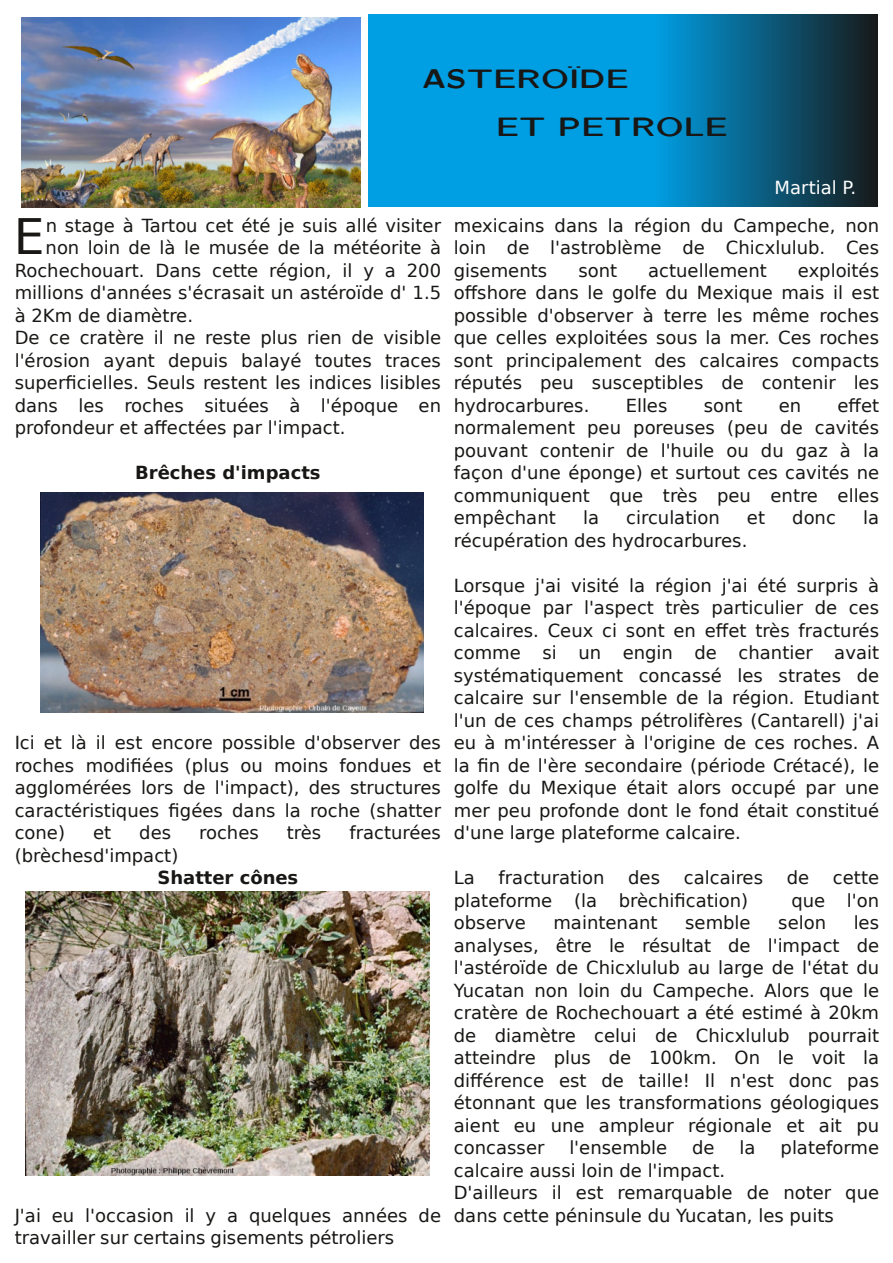
<style>
.page{position:relative;width:893px;height:1263px;background:#fff}
.page>*{position:absolute;margin:0;border:0;box-sizing:border-box;transform-origin:0 0}
.t1{font:48.9px "DejaVu Sans";color:#181715}
.t2{font:700 27px/48px "LM Sans Quot 8";color:#181715}
.t3{font:18px/22.5px "DejaVu Sans";color:#181715;text-align:justify}
.t4{font:700 18px "DejaVu Sans";letter-spacing:-.005em;color:#181715}
.t5{font:18px "DejaVu Sans";color:#fff}
</style>
<div class="page">
<img style="left:22px;top:17px;width:338px;height:191px">
<svg style="left:368px;top:15px;width:510px;height:192px;background:#0581b7"></svg>
<img style="left:26px;top:891px;width:404px;height:284px">
<img style="left:41px;top:492px;width:383px;height:220px">
<h2 class="t2" style="left:496px;top:53px;width:234px;text-indent:-74px">ASTEROÏDE<br>ET PETROLE</h2>
<p class="t5" style="left:775px;top:178px;width:83px">Martial P.</p>
<h1 class="t1" style="left:14px;top:209px;width:32px">E</h1>
<p class="t3" style="left:46px;top:214px;width:397px">n stage à Tartou cet été je suis allé visiter</p>
<p class="t3" style="left:46px;top:237px;width:397px">non loin de là le musée de la météorite à</p>
<p class="t3" style="left:15px;top:259px;width:428px">Rochechouart. Dans cette région, il y a 200</p>
<p class="t3" style="left:15px;top:282px;width:428px">millions d'années s'écrasait un astéroïde d' 1.5</p>
<p class="t3" style="left:15px;top:304px;width:180px">à 2Km de diamètre.</p>
<p class="t3" style="left:15px;top:327px;width:428px">De ce cratère il ne reste plus rien de visible</p>
<p class="t3" style="left:15px;top:349px;width:428px">l'érosion ayant depuis balayé toutes traces</p>
<p class="t3" style="left:15px;top:372px;width:428px">superficielles. Seuls restent les indices lisibles</p>
<p class="t3" style="left:15px;top:394px;width:428px">dans les roches situées à l'époque en</p>
<p class="t3" style="left:15px;top:417px;width:332px">profondeur et affectées par l'impact.</p>
<p class="t4" style="left:135px;top:463px;width:187px">Brêches d'impacts</p>
<p class="t3" style="left:15px;top:732px;width:428px">Ici et là il est encore possible d'observer des roches modifiées (plus ou moins fondues et agglomérées lors de l'impact), des structures caractéristiques figées dans la roche (shatter cone)</p>
<p class="t3" style="left:93px;top:822px;width:20px">et</p>
<p class="t3" style="left:139px;top:822px;width:33px">des</p>
<p class="t3" style="left:199px;top:822px;width:61px">roches</p>
<p class="t3" style="left:287px;top:822px;width:36px">très</p>
<p class="t3" style="left:349px;top:822px;width:93px">fracturées</p>
<p class="t3" style="left:15px;top:844px;width:165px">(brèchesd'impact)</p>
<p class="t4" style="left:158px;top:868px;width:142px">Shatter cônes</p>
<p class="t3" style="left:15px;top:1204px;width:428px">J'ai eu l'occasion il y a quelques années de travailler sur certains gisements pétroliers</p>
<p class="t3" style="left:454px;top:214px;width:427px">mexicains dans la région du Campeche, non loin de l'astroblème de Chicxlulub. Ces gisements</p>
<p class="t3" style="left:454px;top:259px;width:427px;text-indent:344px">exploités offshore dans le golfe du Mexique mais il est possible d'observer à terre les même roches que celles exploitées sous la mer. Ces roches sont principalement des calcaires compacts réputés peu susceptibles de contenir les hydrocarbures.</p>
<p class="t3" style="left:578px;top:259px;width:40px">sont</p>
<p class="t3" style="left:648px;top:259px;width:120px">actuellement</p>
<p class="t3" style="left:454px;top:394px;width:427px;text-indent:384px">effet normalement peu poreuses (peu de cavités pouvant contenir de l'huile ou du gaz à la façon d'une éponge) et surtout ces cavités ne communiquent que très peu entre elles empêchant</p>
<p class="t3" style="left:626px;top:394px;width:43px">Elles</p>
<p class="t3" style="left:704px;top:394px;width:40px">sont</p>
<p class="t3" style="left:779px;top:394px;width:24px">en</p>
<p class="t3" style="left:583px;top:507px;width:17px">la</p>
<p class="t3" style="left:626px;top:507px;width:95px">circulation</p>
<p class="t3" style="left:747px;top:507px;width:20px">et</p>
<p class="t3" style="left:792px;top:507px;width:45px">donc</p>
<p class="t3" style="left:863px;top:507px;width:17px">la</p>
<p class="t3" style="left:454px;top:529px;width:295px">récupération des hydrocarbures.</p>
<p class="t3" style="left:454px;top:574px;width:427px">Lorsque j'ai visité la région j'ai été surpris à l'époque par l'aspect très particulier de ces calcaires. Ceux ci sont en effet très fracturés comme si un engin de chantier avait systématiquement concassé les strates de calcaire sur l'ensemble de la région. Etudiant l'un de ces champs pétrolifères (Cantarell) j'ai eu à m'intéresser à l'origine de ces roches. A la fin de l'ère secondaire (période Crétacé), le golfe du Mexique était alors occupé par une mer peu profonde dont le fond était constitué d'une large plateforme calcaire.</p>
<p class="t3" style="left:454px;top:867px;width:23px">La</p>
<p class="t3" style="left:499px;top:867px;width:107px">fracturation</p>
<p class="t3" style="left:628px;top:867px;width:33px">des</p>
<p class="t3" style="left:684px;top:867px;width:81px">calcaires</p>
<p class="t3" style="left:787px;top:867px;width:24px">de</p>
<p class="t3" style="left:833px;top:867px;width:48px">cette</p>
<p class="t3" style="left:454px;top:889px;width:296px">plateforme (la brèchification)</p>
<p class="t3" style="left:791px;top:889px;width:89px">que l'on</p>
<p class="t3" style="left:454px;top:912px;width:73px">observe</p>
<p class="t3" style="left:553px;top:912px;width:106px">maintenant</p>
<p class="t3" style="left:685px;top:912px;width:67px">semble</p>
<p class="t3" style="left:778px;top:912px;width:49px">selon</p>
<p class="t3" style="left:454px;top:912px;width:427px;text-indent:400px">les analyses, être le résultat de l'impact de l'astéroïde de Chicxlulub au large de l'état du Yucatan non loin du Campeche. Alors que le cratère de Rochechouart a été estimé à 20km de diamètre celui de Chicxlulub pourrait atteindre plus de 100km. On le voit la différence est de taille! Il n'est donc pas étonnant que les transformations géologiques aient eu une ampleur régionale et ait pu concasser</p>
<p class="t3" style="left:569px;top:1137px;width:99px">l'ensemble</p>
<p class="t3" style="left:692px;top:1137px;width:24px">de</p>
<p class="t3" style="left:740px;top:1137px;width:17px">la</p>
<p class="t3" style="left:781px;top:1137px;width:100px">plateforme</p>
<p class="t3" style="left:454px;top:1159px;width:427px;text-align:left">calcaire aussi loin de l'impact.<br>D'ailleurs il est remarquable de noter que dans cette péninsule du Yucatan, les puits</p>
</div>
